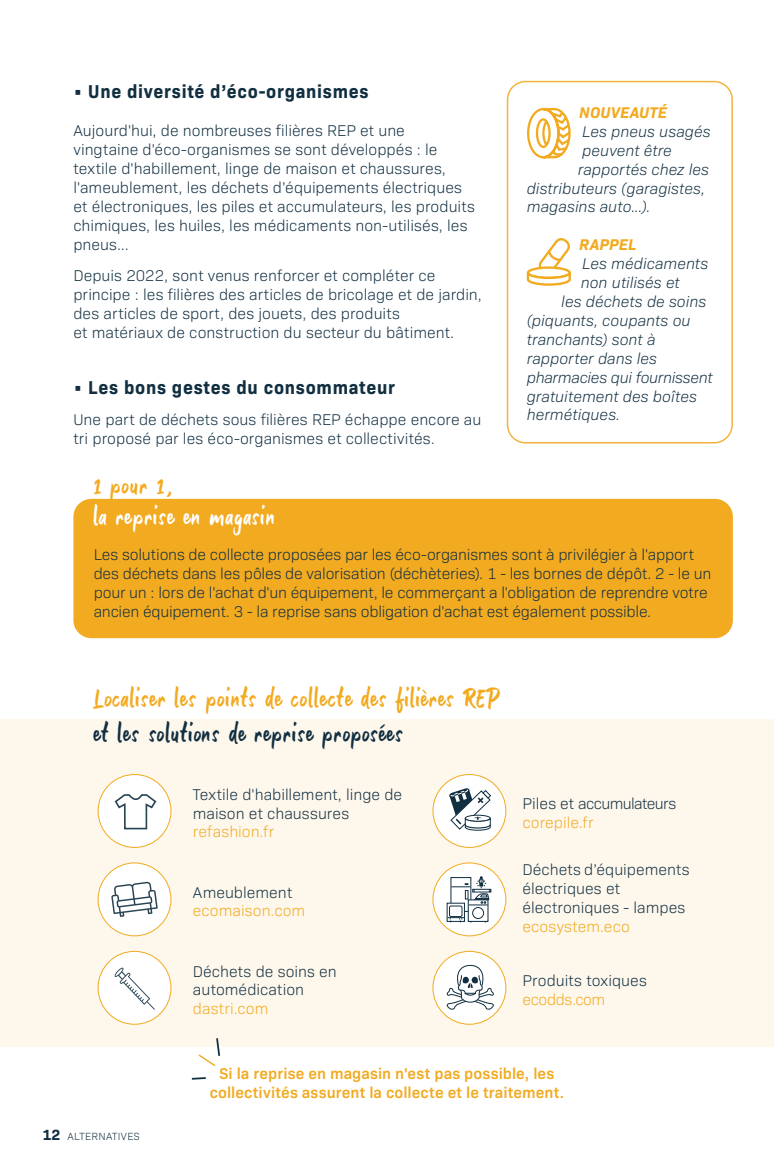
<style>
.page{position:relative;width:774px;height:1170px;background:#fff}
.page>*{position:absolute;margin:0;border:0;box-sizing:border-box;transform-origin:0 0}
.t1{font:28.35px "Gultan Bonte";letter-spacing:.05em;color:#f2aa20;scale:.95 1}
.t2{font:28.35px "Gultan Bonte";letter-spacing:.05em;color:#112f41;scale:.95 1}
.t3{font:28.35px "Gultan Bonte";letter-spacing:.05em;color:#fff;scale:.95 1}
.t4{font:700 18.9px "Bio Sans";letter-spacing:.04em;color:#112f41;scale:.95 1}
.t5{font:300 15.75px/18.9px "Bio Sans";color:#112f41}
.t6{font:italic 300 15.75px "Bio Sans";color:#112f41}
.t7{font:600 15.75px/18.9px "Bio Sans";letter-spacing:.005em;color:#f2aa20;text-align:center}
.t8{font:300 15.75px "Bio Sans";letter-spacing:.01em;color:#f2aa20}
.t9{font:italic 300 15.75px "Bio Sans";letter-spacing:-.02em;color:#112f41}
.t10{font:300 15.75px "Bio Sans";letter-spacing:-.03em;color:#112f41}
.t11{font:italic 700 15.75px "Bio Sans";letter-spacing:.005em;color:#f2aa20}
.t12{font:300 15.75px "Bio Sans";letter-spacing:-.02em;color:#f2aa20}
.t13{font:300 10.5px "Bio Sans";letter-spacing:.035em;color:#112f41}
.s1{font-weight:700;font-size:15px}
</style>
<div class="page">
<div style="left:0;top:718px;width:774px;height:328px;background:#fef7ec"></div>
<div style="left:73px;top:499px;width:660px;height:139px;background:#f2aa20;border-radius:18px"></div>
<svg style="left:190px;top:1038px;width:31px;height:42px"></svg>
<svg style="left:527px;top:107px;width:44px;height:52px"></svg>
<svg style="left:526px;top:238px;width:45px;height:48px"></svg>
<div style="left:507px;top:81px;width:226px;height:362px;border:2px solid #f4b33d;border-radius:18px"></div>
<div style="left:98px;top:951px;width:73px;height:73px;background:#fff;border-radius:50%"></div>
<svg style="left:114px;top:967px;width:41px;height:42px"></svg>
<div style="left:98px;top:950px;width:73px;height:74px;border:1px solid #f2aa20;border-radius:50%"></div>
<div style="left:98px;top:862px;width:73px;height:73px;background:#fff;border-radius:50%"></div>
<svg style="left:111px;top:881px;width:47px;height:35px"></svg>
<div style="left:98px;top:862px;width:73px;height:74px;border:1px solid #f2aa20;border-radius:50%"></div>
<div style="left:98px;top:774px;width:73px;height:73px;background:#fff;border-radius:50%"></div>
<svg style="left:114px;top:794px;width:43px;height:36px"></svg>
<div style="left:98px;top:774px;width:73px;height:73px;border:1px solid #f2aa20;border-radius:50%"></div>
<div style="left:433px;top:774px;width:73px;height:73px;background:#fff;border-radius:50%"></div>
<svg style="left:449px;top:788px;width:42px;height:43px"></svg>
<div style="left:433px;top:774px;width:73px;height:73px;border:1px solid #f2aa20;border-radius:50%"></div>
<div style="left:433px;top:862px;width:73px;height:73px;background:#fff;border-radius:50%"></div>
<svg style="left:447px;top:876px;width:45px;height:46px"></svg>
<div style="left:433px;top:862px;width:73px;height:74px;border:1px solid #f2aa20;border-radius:50%"></div>
<div style="left:433px;top:951px;width:73px;height:73px;background:#fff;border-radius:50%"></div>
<svg style="left:446px;top:964px;width:49px;height:50px"></svg>
<div style="left:433px;top:950px;width:73px;height:74px;border:1px solid #f2aa20;border-radius:50%"></div>
<p class="t4" style="left:73px;top:77px;width:312px">• Une diversité d’éco-organismes</p>
<p class="t5" style="left:73px;top:120px;width:403px">Aujourd'hui, de nombreuses filières REP et une<br>vingtaine d'éco-organismes se sont développés : le textile d'habillement, linge de maison et chaussures, l'ameublement, les déchets d’équipements électriques et électroniques, les piles et accumulateurs, les produits chimiques, les huiles, les médicaments non-utilisés, les pneus...</p>
<p class="t5" style="left:73px;top:265px;width:410px">Depuis 2022, sont venus renforcer et compléter ce principe : les filières des articles de bricolage et de jardin, des articles de sport, des jouets, des produits<br>et matériaux de construction du secteur du bâtiment.</p>
<p class="t4" style="left:73px;top:372px;width:340px">• Les bons gestes du consommateur</p>
<p class="t5" style="left:73px;top:409px;width:409px">Une part de déchets sous filières REP échappe encore au tri proposé par les éco-organismes et collectivités.</p>
<p class="t11" style="left:579px;top:100px;width:89px">NOUVEAUTÉ</p>
<p class="t6" style="left:582px;top:120px;width:130px">Les pneus usagés</p>
<p class="t6" style="left:582px;top:139px;width:91px">peuvent être</p>
<p class="t6" style="left:578px;top:158px;width:133px">rapportés chez les</p>
<p class="t6" style="left:527px;top:177px;width:180px">distributeurs (garagistes,</p>
<p class="t6" style="left:527px;top:196px;width:125px">magasins auto...).</p>
<p class="t11" style="left:579px;top:233px;width:58px">RAPPEL</p>
<p class="t6" style="left:582px;top:252px;width:127px">Les médicaments</p>
<p class="t6" style="left:581px;top:271px;width:101px">non utilisés et</p>
<p class="t6" style="left:561px;top:290px;width:146px">les déchets de soins</p>
<p class="t6" style="left:527px;top:309px;width:165px">(piquants, coupants ou</p>
<p class="t6" style="left:527px;top:328px;width:130px">tranchants) sont à</p>
<p class="t6" style="left:527px;top:347px;width:132px">rapporter dans les</p>
<p class="t9" style="left:527px;top:366px;width:187px">pharmacies qui fournissent</p>
<p class="t6" style="left:527px;top:385px;width:172px">gratuitement des boîtes</p>
<p class="t6" style="left:527px;top:403px;width:95px">hermétiques.</p>
<h1 class="t1" style="left:94px;top:469px;width:85px">1 pour 1,</h1>
<h1 class="t3" style="left:94px;top:500px;width:192px">la reprise en magasin</h1>
<p class="t5" style="left:94px;top:544px;width:619px">Les solutions de collecte proposées par les éco-organismes sont à privilégier à l'apport des déchets dans les pôles de valorisation (déchèteries). 1 - les bornes de dépôt. 2 - le un pour un : lors de l'achat d'un équipement, le commerçant a l'obligation de reprendre votre ancien équipement. 3 - la reprise sans obligation d'achat est également possible.</p>
<h1 class="t1" style="left:94px;top:681px;width:427px">Localiser les points de collecte des filières REP</h1>
<h1 class="t2" style="left:94px;top:717px;width:327px">et les solutions de reprise proposées</h1>
<p class="t5" style="left:193px;top:783px;width:211px">Textile d'habillement, linge de maison et chaussures</p>
<p class="t8" style="left:193px;top:820px;width:83px">refashion.fr</p>
<p class="t5" style="left:193px;top:881px;width:101px">Ameublement</p>
<p class="t8" style="left:193px;top:899px;width:114px">ecomaison.com</p>
<p class="t5" style="left:193px;top:960px;width:145px">Déchets de soins en automédication</p>
<p class="t8" style="left:193px;top:997px;width:77px">dastri.com</p>
<p class="t10" style="left:522px;top:792px;width:155px">Piles et accumulateurs</p>
<p class="t8" style="left:522px;top:811px;width:73px">corepile.fr</p>
<p class="t5" style="left:522px;top:859px;width:169px">Déchets d’équipements électriques et électroniques - lampes</p>
<p class="t8" style="left:522px;top:915px;width:109px">ecosystem.eco</p>
<p class="t5" style="left:522px;top:969px;width:126px">Produits toxiques</p>
<p class="t12" style="left:522px;top:987px;width:84px">ecodds.com</p>
<p class="t13" style="left:43px;top:1128px;width:99px"><span class="s1">12</span> ALTERNATIVES</p>
<p class="t7" style="left:210px;top:1062px;width:356px">Si la reprise en magasin n'est pas possible, les collectivités assurent la collecte et le traitement.</p>
</div>
